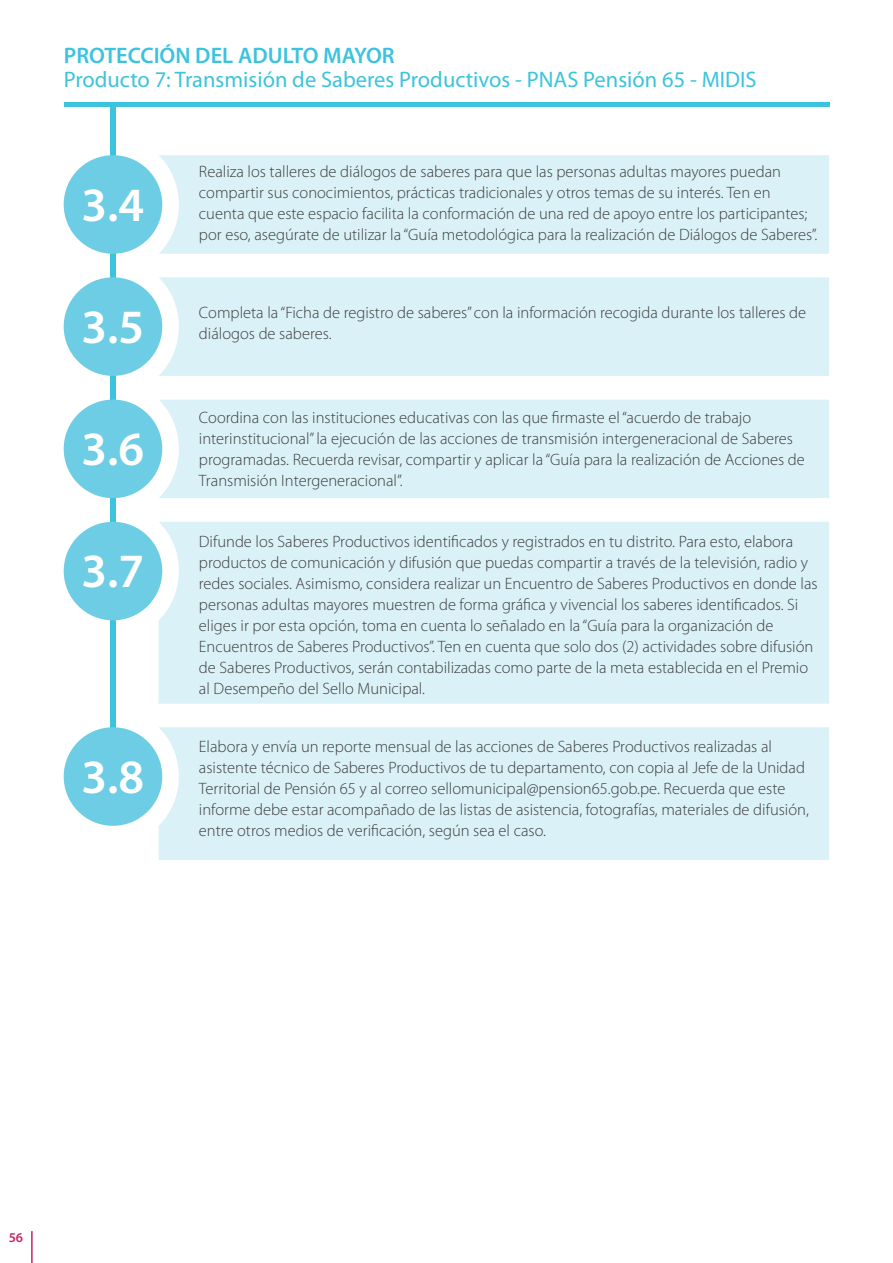
<style>
.page{position:relative;width:893px;height:1263px;background:#fff}
.page>*{position:absolute;margin:0;border:0;box-sizing:border-box;transform-origin:0 0}
.t1{font:600 48px "Myriad Pro";color:#fff}
.t2{font:22.5px "Myriad Pro";color:#3cc3de}
.t3{font:600 22.5px "Myriad Pro";color:#3cc3de}
.t4{font:300 16.5px/21px "Myriad Pro";color:#3e3e3f}
.t5{font:600 13.5px "Myriad Pro";color:#c72466}
</style>
<div class="page">
<hr style="left:64px;top:102px;width:765px;height:4px;background:#3cc3de">
<hr style="left:31px;top:1231px;width:2px;height:32px;background:#c72466">
<div style="left:110px;top:104px;width:6px;height:650px;background:#3cc3de"></div>
<div style="left:64px;top:155px;width:98px;height:99px;background:#6dcde4;border-radius:50%"></div>
<div style="left:159px;top:155px;width:670px;height:99px;background:#daf1f7"></div>
<div style="left:64px;top:277px;width:98px;height:99px;background:#6dcde4;border-radius:50%"></div>
<div style="left:159px;top:277px;width:670px;height:99px;background:#daf1f7"></div>
<div style="left:64px;top:400px;width:98px;height:98px;background:#6dcde4;border-radius:50%"></div>
<div style="left:159px;top:400px;width:670px;height:98px;background:#daf1f7"></div>
<div style="left:64px;top:522px;width:98px;height:98px;background:#6dcde4;border-radius:50%"></div>
<div style="left:159px;top:522px;width:670px;height:182px;background:#daf1f7"></div>
<div style="left:64px;top:727px;width:98px;height:99px;background:#6dcde4;border-radius:50%"></div>
<div style="left:159px;top:727px;width:670px;height:133px;background:#daf1f7"></div>
<h2 class="t3" style="left:64px;top:41px;width:332px">PROTECCIÓN DEL ADULTO MAYOR</h2>
<h2 class="t2" style="left:64px;top:66px;width:694px">Producto 7: Transmisión de Saberes Productivos - PNAS Pensión 65 - MIDIS</h2>
<h1 class="t1" style="left:82px;top:174px;width:64px">3.4</h1>
<p class="t4" style="left:199px;top:162px;width:620px">Realiza los talleres de diálogos de saberes para que las personas adultas mayores puedan compartir sus conocimientos, prácticas tradicionales y otros temas de su interés. Ten en cuenta que este espacio facilita la conformación de una red de apoyo entre los participantes; por eso, asegúrate de utilizar la “Guía metodológica para la realización de Diálogos de Saberes”.</p>
<h1 class="t1" style="left:82px;top:296px;width:64px">3.5</h1>
<p class="t4" style="left:199px;top:302px;width:609px">Completa la “Ficha de registro de saberes” con la información recogida durante los talleres de diálogos de saberes.</p>
<h1 class="t1" style="left:82px;top:418px;width:64px">3.6</h1>
<h1 class="t1" style="left:82px;top:540px;width:64px">3.7</h1>
<h1 class="t1" style="left:82px;top:746px;width:64px">3.8</h1>
<p class="t4" style="left:199px;top:407px;width:607px">Coordina con las instituciones educativas con las que firmaste el “acuerdo de trabajo interinstitucional” la ejecución de las acciones de transmisión intergeneracional de Saberes programadas. Recuerda revisar, compartir y aplicar la “Guía para la realización de Acciones de Transmisión Intergeneracional”.</p>
<p class="t4" style="left:199px;top:531px;width:620px">Difunde los Saberes Productivos identificados y registrados en tu distrito. Para esto, elabora productos de comunicación y difusión que puedas compartir a través de la televisión, radio y redes sociales. Asimismo, considera realizar un Encuentro de Saberes Productivos en donde las personas adultas mayores muestren de forma gráfica y vivencial los saberes identificados. Si eliges ir por esta opción, toma en cuenta lo señalado en la “Guía para la organización de Encuentros de Saberes Productivos”. Ten en cuenta que solo dos (2) actividades sobre difusión de Saberes Productivos, serán contabilizadas como parte de la meta establecida en el Premio al Desempeño del Sello Municipal.</p>
<p class="t4" style="left:199px;top:737px;width:611px">Elabora y envía un reporte mensual de las acciones de Saberes Productivos realizadas al asistente técnico de Saberes Productivos de tu departamento, con copia al Jefe de la Unidad Territorial de Pensión 65 y al correo sellomunicipal@pension65.gob.pe. Recuerda que este informe debe estar acompañado de las listas de asistencia, fotografías, materiales de difusión, entre otros medios de verificación, según sea el caso.</p>
<p class="t5" style="left:9px;top:1229px;width:16px">56</p>
</div>
